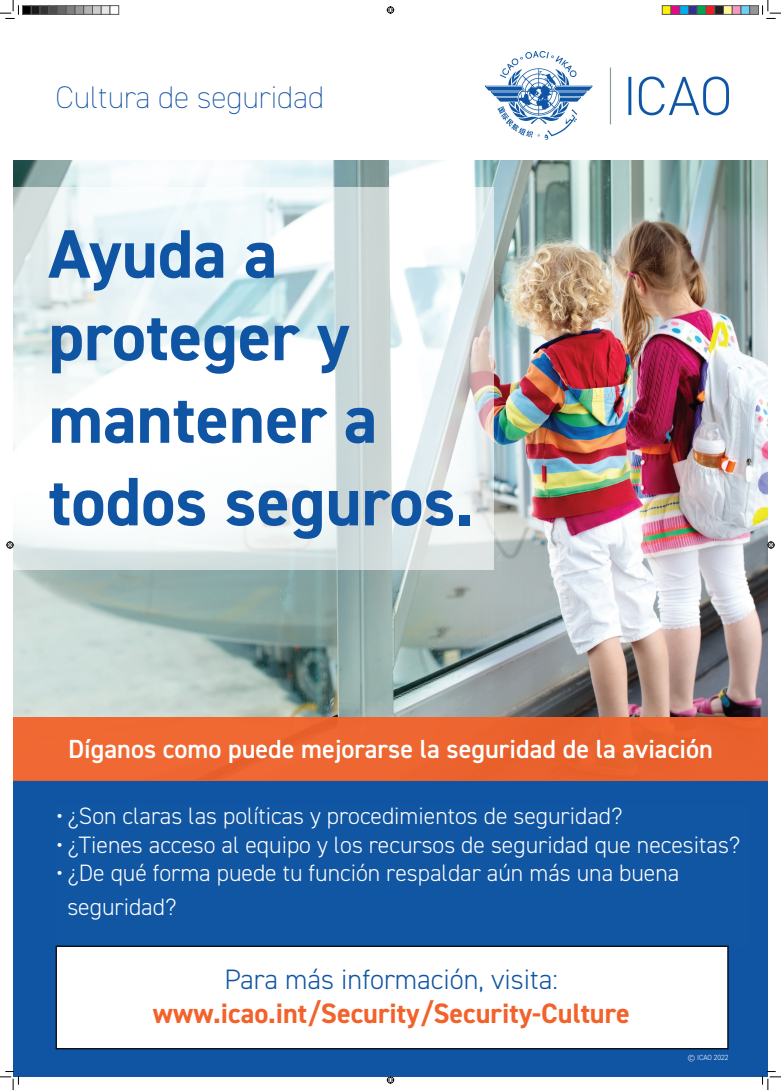
<style>
.page{position:relative;width:781px;height:1090px;background:#fff}
.page>*{position:absolute;margin:0;border:0;box-sizing:border-box;transform-origin:0 0}
.t1{font:700 68.75px/82.5px "DIN2014";color:#1055a4}
.t2{font:200 31.25px "DIN2014";color:#0f50a3}
.t3{font:700 28.12px/33.8px "DIN2014";color:#f2622a;text-align:center}
.t4{font:600 26.25px "DIN2014";color:#fff}
.t5{font:300 23.75px/33.8px "DIN2014";color:#fff}
.t6{font:300 7.5px "DIN2014";color:#fff}
.s1{font-weight:300;color:#1055a4}
</style>
<div class="page">
<img style="left:486px;top:51px;width:243px;height:88px">
<img style="left:13px;top:160px;width:755px;height:557px">
<div style="left:13px;top:780px;width:755px;height:296px;background:#1055a4"></div>
<div style="left:13px;top:717px;width:755px;height:63px;background:#f2622a"></div>
<svg style="left:13px;top:187px;width:480px;height:382px"></svg>
<div style="left:56px;top:945px;width:673px;height:104px;background:#fff;border:1px solid #000001"></div>
<svg style="left:0;top:0;width:19px;height:19px"></svg>
<svg style="left:0;top:1071px;width:19px;height:18px"></svg>
<svg style="left:762px;top:0;width:19px;height:19px"></svg>
<svg style="left:762px;top:1071px;width:19px;height:18px"></svg>
<svg style="left:387px;top:6px;width:7px;height:8px"></svg>
<svg style="left:387px;top:1076px;width:7px;height:7px"></svg>
<svg style="left:6px;top:541px;width:8px;height:7px"></svg>
<svg style="left:767px;top:541px;width:8px;height:7px"></svg>
<div style="left:23px;top:6px;width:8px;height:8px;background:#000"></div>
<div style="left:22px;top:5px;width:10px;height:10px;border:1px solid #595959"></div>
<div style="left:31px;top:6px;width:9px;height:8px;background:#1a1a1a"></div>
<div style="left:31px;top:5px;width:9px;height:10px;border:1px solid #595959"></div>
<div style="left:40px;top:6px;width:9px;height:8px;background:#333"></div>
<div style="left:40px;top:5px;width:9px;height:10px;border:1px solid #595959"></div>
<div style="left:49px;top:6px;width:9px;height:8px;background:#4d4d4d"></div>
<div style="left:48px;top:5px;width:10px;height:10px;border:1px solid #595959"></div>
<div style="left:58px;top:6px;width:8px;height:8px;background:#666"></div>
<div style="left:57px;top:5px;width:10px;height:10px;border:1px solid #595959"></div>
<div style="left:66px;top:6px;width:9px;height:8px;background:#808080"></div>
<div style="left:66px;top:5px;width:9px;height:10px;border:1px solid #595959"></div>
<div style="left:75px;top:6px;width:9px;height:8px;background:#999"></div>
<div style="left:75px;top:5px;width:9px;height:10px;border:1px solid #595959"></div>
<div style="left:84px;top:6px;width:9px;height:8px;background:#b3b3b3"></div>
<div style="left:83px;top:5px;width:10px;height:10px;border:1px solid #595959"></div>
<div style="left:93px;top:6px;width:8px;height:8px;background:#ccc"></div>
<div style="left:92px;top:5px;width:10px;height:10px;border:1px solid #595959"></div>
<div style="left:101px;top:6px;width:9px;height:8px;background:#e6e6e6"></div>
<div style="left:101px;top:5px;width:9px;height:10px;border:1px solid #595959"></div>
<div style="left:110px;top:5px;width:9px;height:10px;border:1px solid #595959"></div>
<div style="left:662px;top:6px;width:9px;height:8px;background:#fff101"></div>
<div style="left:662px;top:5px;width:9px;height:10px;border:1px solid #595959"></div>
<div style="left:671px;top:6px;width:9px;height:8px;background:#ed028c"></div>
<div style="left:671px;top:5px;width:9px;height:10px;border:1px solid #595959"></div>
<div style="left:680px;top:6px;width:8px;height:8px;background:#00aeef"></div>
<div style="left:679px;top:5px;width:10px;height:10px;border:1px solid #595959"></div>
<div style="left:688px;top:6px;width:9px;height:8px;background:#2e3092"></div>
<div style="left:688px;top:5px;width:10px;height:10px;border:1px solid #595959"></div>
<div style="left:697px;top:6px;width:9px;height:8px;background:#00a54f"></div>
<div style="left:697px;top:5px;width:9px;height:10px;border:1px solid #595959"></div>
<div style="left:706px;top:6px;width:9px;height:8px;background:#ee1d23"></div>
<div style="left:706px;top:5px;width:9px;height:10px;border:1px solid #595959"></div>
<div style="left:715px;top:6px;width:8px;height:8px;background:#231f20"></div>
<div style="left:714px;top:5px;width:10px;height:10px;border:1px solid #595959"></div>
<div style="left:723px;top:6px;width:9px;height:8px;background:#fff79a"></div>
<div style="left:723px;top:5px;width:10px;height:10px;border:1px solid #595959"></div>
<div style="left:732px;top:6px;width:9px;height:8px;background:#f499c2"></div>
<div style="left:732px;top:5px;width:9px;height:10px;border:1px solid #595959"></div>
<div style="left:741px;top:6px;width:9px;height:8px;background:#6bcff6"></div>
<div style="left:741px;top:5px;width:9px;height:10px;border:1px solid #595959"></div>
<div style="left:750px;top:6px;width:8px;height:8px;background:#939598"></div>
<div style="left:749px;top:5px;width:10px;height:10px;border:1px solid #595959"></div>
<p class="t2" style="left:56px;top:78px;width:270px">Cultura de seguridad</p>
<p class="t1" style="left:49px;top:212px;width:230px">Ayuda a</p>
<p class="t1" style="left:49px;top:294px;width:302px">proteger y</p>
<p class="t1" style="left:49px;top:377px;width:427px">mantener a todos seguros.</p>
<p class="t4" style="left:68px;top:731px;width:646px">Díganos como puede mejorarse la seguridad de la aviación</p>
<p class="t5" style="left:56px;top:799px;width:568px">• ¿Son claras las políticas y procedimientos de seguridad?</p>
<p class="t5" style="left:56px;top:827px;width:686px">• ¿Tienes acceso al equipo y los recursos de seguridad que necesitas?</p>
<p class="t5" style="left:67px;top:856px;width:614px;text-indent:-11px">• ¿De qué forma puede tu función respaldar aún más una buena seguridad?</p>
<p class="t3" style="left:153px;top:962px;width:478px"><span class="s1">Para más información, visita: </span>www.icao.int/Security/Security-Culture</p>
<p class="t6" style="left:688px;top:1052px;width:42px">© ICAO 2022</p>
</div>
